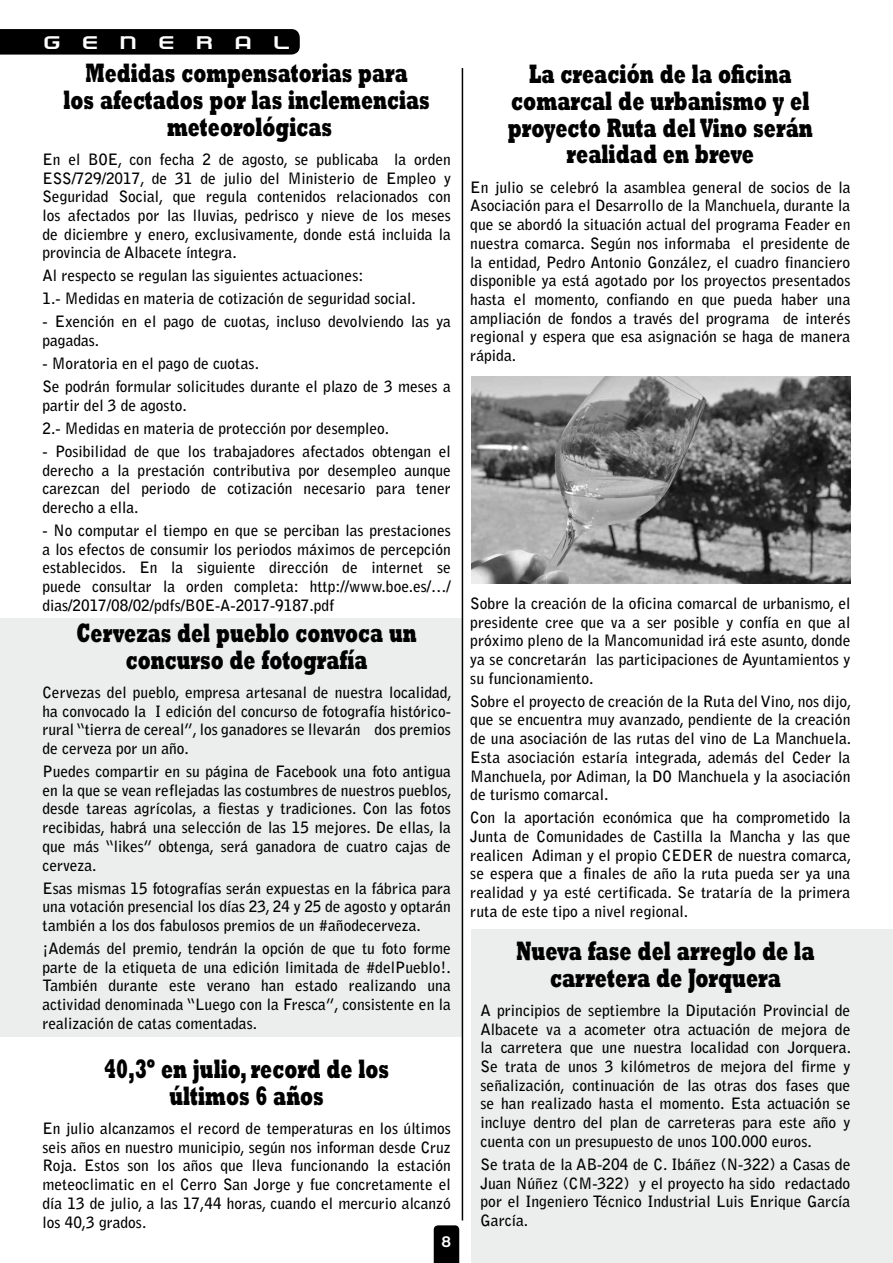
<style>
.page{position:relative;width:893px;height:1263px;background:#fff}
.page>*{position:absolute;margin:0;border:0;box-sizing:border-box;transform-origin:0 0}
.t1{font:800 27px/26.7px "Rockwell";color:#000;text-align:center;scale:.64 1}
.t2{font:800 27px/26.7px "Rockwell";color:#000;text-align:center;scale:.65 1}
.t3{font:24.75px "Empire Builder Document";letter-spacing:.65em;color:#fff;scale:1.27 1}
.t4{font:700 15.6px/18.8px "Bell Gothic Std";color:#000;text-align:justify}
.t5{font:700 13.5px "Rocko FLF";color:#fff}
</style>
<div class="page">
<div style="left:0;top:618px;width:462px;height:418px;background:#eceded"></div>
<div style="left:471px;top:930px;width:421px;height:333px;background:#eceded"></div>
<svg style="left:0;top:29px;width:300px;height:26px;background:#050505"></svg>
<svg style="left:434px;top:1225px;width:25px;height:38px"></svg>
<img style="left:471px;top:376px;width:379px;height:207px">
<hr style="left:462px;top:68px;width:1px;height:1152px;background:#000">
<h2 class="t3" style="left:43px;top:27px;width:197px">general</h2>
<h1 class="t1" style="left:64px;top:59px;width:574px">Medidas compensatorias para<br>los afectados por las inclemencias meteorológicas</h1>
<p class="t4" style="left:43px;top:150px;width:410px">En el BOE, con fecha 2 de agosto, se publicaba la orden ESS/729/2017, de 31 de julio del Ministerio de Empleo y Seguridad Social, que regula contenidos relacionados con los afectados por las lluvias, pedrisco y nieve de los meses de diciembre y enero, exclusivamente, donde está incluida la provincia de Albacete íntegra.</p>
<p class="t4" style="left:43px;top:264px;width:375px;line-height:23px">Al respecto se regulan las siguientes actuaciones:<br>1.- Medidas en materia de cotización de seguridad social.</p>
<p class="t4" style="left:43px;top:312px;width:410px">- Exención en el pago de cuotas, incluso devolviendo las ya pagadas.</p>
<p class="t4" style="left:43px;top:352px;width:410px;line-height:23px">- Moratoria en el pago de cuotas.<br>Se podrán formular solicitudes durante el plazo de 3 meses a</p>
<p class="t4" style="left:43px;top:394px;width:348px;line-height:23px">partir del 3 de agosto.<br>2.- Medidas en materia de protección por desempleo.</p>
<p class="t4" style="left:43px;top:442px;width:410px">- Posibilidad de que los trabajadores afectados obtengan el derecho a la prestación contributiva por desempleo aunque carezcan del periodo de cotización necesario para tener derecho a ella.</p>
<p class="t4" style="left:43px;top:521px;width:410px">- No computar el tiempo en que se perciban las prestaciones a los efectos de consumir los periodos máximos de percepción establecidos. En la siguiente dirección de internet se puede consultar la orden completa: http://www.boe.es/…/ dias/2017/08/02/pdfs/BOE-A-2017-9187.pdf</p>
<h1 class="t1" style="left:77px;top:618px;width:533px">Cervezas del pueblo convoca un concurso de fotografía</h1>
<p class="t4" style="left:43px;top:683px;width:411px">Cervezas del pueblo, empresa artesanal de nuestra localidad, ha convocado la I edición del concurso de fotografía histórico&shy;rural “tierra de cereal”, los ganadores se llevarán dos premios de cerveza por un año.</p>
<p class="t4" style="left:43px;top:762px;width:411px">Puedes compartir en su página de Facebook una foto antigua en la que se vean reflejadas las costumbres de nuestros pueblos, desde tareas agrícolas, a fiestas y tradiciones. Con las fotos recibidas, habrá una selección de las 15 mejores. De ellas, la que más “likes” obtenga, será ganadora de cuatro cajas de cerveza.</p>
<p class="t4" style="left:43px;top:878px;width:410px">Esas mismas 15 fotografías serán expuestas en la fábrica para una votación presencial los días 23, 24 y 25 de agosto y optarán también a los dos fabulosos premios de un #añodecerveza.</p>
<p class="t4" style="left:43px;top:939px;width:410px">¡Además del premio, tendrán la opción de que tu foto forme parte de la etiqueta de una edición limitada de #delPueblo!.<br>También durante este verano han estado realizando una actividad denominada “Luego con la Fresca”, consistente en la realización de catas comentadas.</p>
<h1 class="t1" style="left:104px;top:1054px;width:447px">40,3º en julio, record de los últimos 6 años</h1>
<p class="t4" style="left:43px;top:1119px;width:410px">En julio alcanzamos el record de temperaturas en los últimos seis años en nuestro municipio, según nos informan desde Cruz Roja. Estos son los años que lleva funcionando la estación meteoclimatic en el Cerro San Jorge y fue concretamente el día 13 de julio, a las 17,44 horas, cuando el mercurio alcanzó los 40,3 grados.</p>
<p class="t5" style="left:442px;top:1233px;width:11px">8</p>
<h1 class="t2" style="left:508px;top:60px;width:471px">La creación de la oficina comarcal de urbanismo y el proyecto Ruta del Vino serán realidad en breve</h1>
<p class="t4" style="left:470px;top:178px;width:382px">En julio se celebró la asamblea general de socios de la Asociación para el Desarrollo de la Manchuela, durante la que se abordó la situación actual del programa Feader en nuestra comarca. Según nos informaba el presidente de la entidad, Pedro Antonio González, el cuadro financiero disponible ya está agotado por los proyectos presentados hasta el momento, confiando en que pueda haber una ampliación de fondos a través del programa de interés regional y espera que esa asignación se haga de manera rápida.</p>
<p class="t4" style="left:470px;top:594px;width:382px">Sobre la creación de la oficina comarcal de urbanismo, el presidente cree que va a ser posible y confía en que al próximo pleno de la Mancomunidad irá este asunto, donde ya se concretarán las participaciones de Ayuntamientos y su funcionamiento.</p>
<p class="t4" style="left:470px;top:692px;width:383px">Sobre el proyecto de creación de la Ruta del Vino, nos dijo, que se encuentra muy avanzado, pendiente de la creación de una asociación de las rutas del vino de La Manchuela.<br>Esta asociación estaría integrada, además del Ceder la Manchuela, por Adiman, la DO Manchuela y la asociación de turismo comarcal.</p>
<p class="t4" style="left:470px;top:808px;width:383px">Con la aportación económica que ha comprometido la Junta de Comunidades de Castilla la Mancha y las que realicen Adiman y el propio CEDER de nuestra comarca, se espera que a finales de año la ruta pueda ser ya una realidad y ya esté certificada. Se trataría de la primera ruta de este tipo a nivel regional.</p>
<h1 class="t2" style="left:516px;top:936px;width:460px">Nueva fase del arreglo de la carretera de Jorquera</h1>
<p class="t4" style="left:480px;top:1001px;width:372px">A principios de septiembre la Diputación Provincial de Albacete va a acometer otra actuación de mejora de la carretera que une nuestra localidad con Jorquera.<br>Se trata de unos 3 kilómetros de mejora del firme y señalización, continuación de las otras dos fases que se han realizado hasta el momento. Esta actuación se incluye dentro del plan de carreteras para este año y cuenta con un presupuesto de unos 100.000 euros.</p>
<p class="t4" style="left:480px;top:1155px;width:371px">Se trata de la AB-204 de C. Ibáñez (N-322) a Casas de Juan Núñez (CM-322) y el proyecto ha sido redactado por el Ingeniero Técnico Industrial Luis Enrique García García.</p>
</div>
